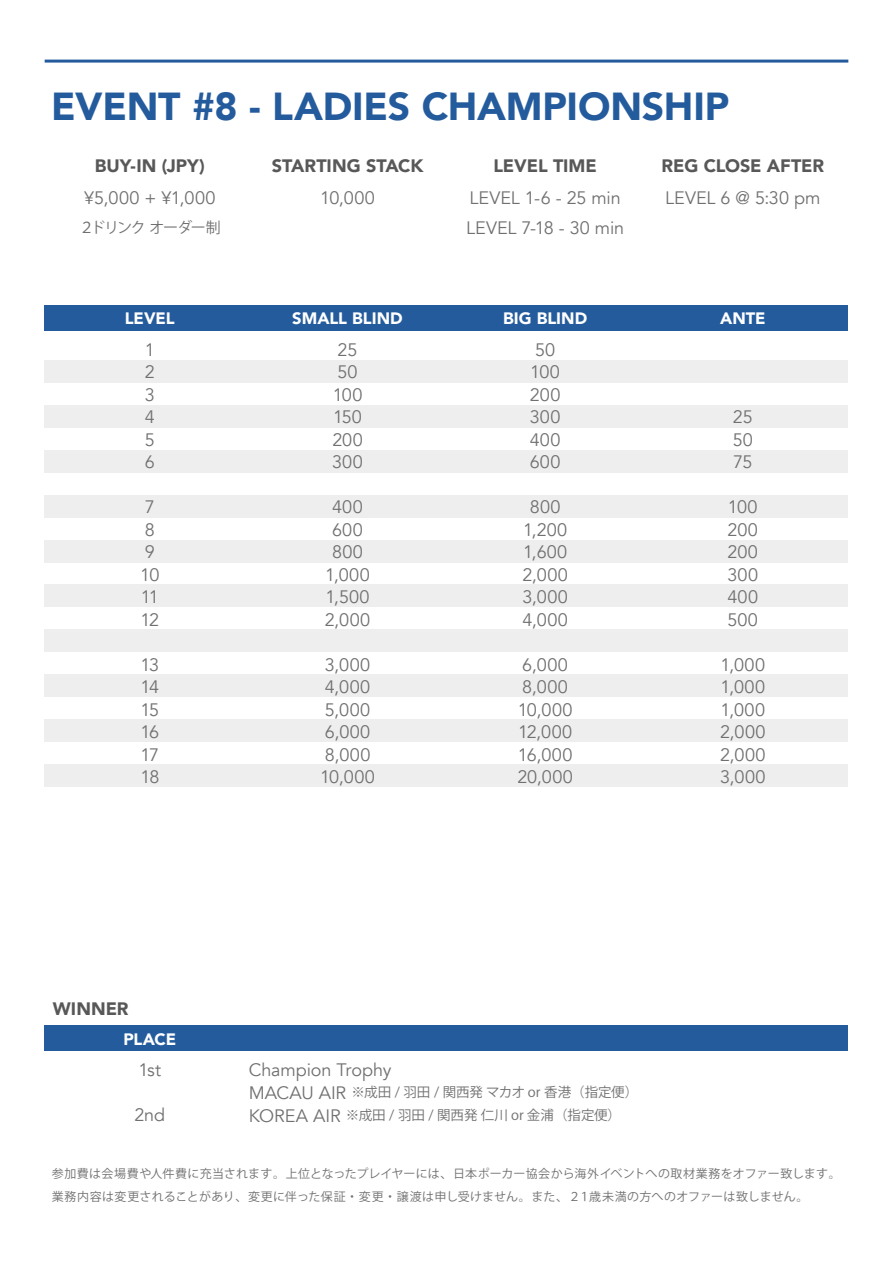
<style>
.page{position:relative;width:893px;height:1263px;background:#fff}
.page>*{position:absolute;margin:0;border:0;box-sizing:border-box;transform-origin:0 0}
.t1{font:900 39px "Avenir";letter-spacing:-.005em;color:#245b9d}
.t2{font:18px/22.5px "Avenir";letter-spacing:.015em;color:#707070;text-align:justify}
.t3{font:18px/22.5px "Avenir";letter-spacing:-.005em;color:#707070}
.t4{font:900 18px "Avenir";color:#595858}
.t5{font:900 16.5px "Avenir";color:#fff}
.t6{font:15px "Koz Go Pr 6 N";letter-spacing:-.09em;color:#707070}
.t7{font:13.5px/22.5px "Koz Go Pr 6 N";letter-spacing:-.005em;color:#707070}
.t8{font:12px/22.5px "Koz Go Pr 6 N";letter-spacing:.015em;color:#707070}
.s1{font-family:"Avenir";font-size:18px}
</style>
<div class="page">
<div style="left:45px;top:305px;width:803px;height:25px;background:#245b9d"></div>
<div style="left:45px;top:360px;width:803px;height:23px;background:#eee"></div>
<div style="left:45px;top:405px;width:803px;height:22px;background:#eee"></div>
<div style="left:45px;top:450px;width:803px;height:22px;background:#eee"></div>
<div style="left:45px;top:495px;width:803px;height:22px;background:#eee"></div>
<div style="left:45px;top:540px;width:803px;height:22px;background:#eee"></div>
<div style="left:45px;top:585px;width:803px;height:22px;background:#eee"></div>
<div style="left:45px;top:630px;width:803px;height:22px;background:#eee"></div>
<div style="left:45px;top:674px;width:803px;height:23px;background:#eee"></div>
<div style="left:45px;top:719px;width:803px;height:23px;background:#eee"></div>
<div style="left:45px;top:764px;width:803px;height:23px;background:#eee"></div>
<hr style="left:45px;top:60px;width:803px;height:3px;background:#245b9d">
<div style="left:45px;top:1025px;width:803px;height:26px;background:#245b9d"></div>
<h1 class="t1" style="left:51px;top:73px;width:680px">EVENT #8 - LADIES CHAMPIONSHIP</h1>
<p class="t4" style="left:95px;top:151px;width:112px">BUY-IN (JPY)</p>
<p class="t2" style="left:84px;top:187px;width:133px">¥5,000 + ¥1,000</p>
<p class="t6" style="left:79px;top:219px;width:143px">２ドリンク オーダー制</p>
<p class="t4" style="left:272px;top:151px;width:153px">STARTING STACK</p>
<p class="t2" style="left:320px;top:187px;width:56px">10,000</p>
<p class="t4" style="left:661px;top:151px;width:164px">REG CLOSE AFTER</p>
<p class="t2" style="left:665px;top:187px;width:157px">LEVEL 6 @ 5:30 pm</p>
<p class="t4" style="left:493px;top:151px;width:105px">LEVEL TIME</p>
<p class="t3" style="left:466px;top:183px;width:160px;line-height:30px">LEVEL 1-6 - 25 min<br>LEVEL 7-18 - 30 min</p>
<p class="t5" style="left:125px;top:304px;width:51px">LEVEL</p>
<p class="t5" style="left:292px;top:304px;width:112px">SMALL BLIND</p>
<p class="t5" style="left:503px;top:304px;width:86px">BIG BLIND</p>
<p class="t5" style="left:720px;top:304px;width:47px">ANTE</p>
<p class="t2" style="left:145px;top:339px;width:12px">1<br>2<br>3<br>4<br>5<br>6</p>
<p class="t2" style="left:140px;top:496px;width:21px;text-align:left">7<br>8<br>9<br>10<br>11<br>12</p>
<p class="t2" style="left:140px;top:654px;width:20px">13<br>14<br>15<br>16<br>17<br>18</p>
<p class="t3" style="left:332px;top:339px;width:32px;text-align:center">25<br>50<br>100<br>150<br>200<br>300</p>
<p class="t2" style="left:325px;top:496px;width:47px;text-align:center">400<br>600<br>800<br>1,000<br>1,500<br>2,000</p>
<p class="t2" style="left:320px;top:654px;width:56px;text-align:left">3,000<br>4,000<br>5,000<br>6,000<br>8,000<br>10,000</p>
<p class="t2" style="left:530px;top:339px;width:32px;text-align:left">50<br>100<br>200<br>300<br>400<br>600</p>
<p class="t2" style="left:522px;top:496px;width:47px;text-align:center">800<br>1,200<br>1,600<br>2,000<br>3,000<br>4,000</p>
<p class="t2" style="left:517px;top:654px;width:57px;text-align:left">6,000<br>8,000<br>10,000<br>12,000<br>16,000<br>20,000</p>
<p class="t2" style="left:733px;top:406px;width:21px">25<br>50<br>75</p>
<p class="t2" style="left:727px;top:496px;width:32px">100<br>200<br>200<br>300<br>400<br>500</p>
<p class="t2" style="left:720px;top:654px;width:47px">1,000<br>1,000<br>1,000<br>2,000<br>2,000<br>3,000</p>
<p class="t4" style="left:53px;top:993px;width:77px">WINNER</p>
<p class="t5" style="left:123px;top:1025px;width:54px">PLACE</p>
<p class="t2" style="left:138px;top:1059px;width:24px">1st</p>
<p class="t2" style="left:134px;top:1104px;width:32px">2nd</p>
<p class="t3" style="left:249px;top:1059px;width:144px">Champion Trophy</p>
<p class="t7" style="left:249px;top:1081px;width:391px"><span class="s1">MACAU AIR</span> ※成田 / 羽田 / 関西発 マカオ or 香港（指定便）<br><span class="s1">KOREA AIR</span> ※成田 / 羽田 / 関西発 仁川 or 金浦（指定便）</p>
<p class="t8" style="left:52px;top:1163px;width:790px">参加費は会場費や人件費に充当されます。上位となったプレイヤーには、日本ポーカー協会から海外イベントへの取材業務をオファー致します。業務内容は変更されることがあり、変更に伴った保証・変更・譲渡は申し受けません。また、２１歳未満の方へのオファーは致しません。</p>
</div>
